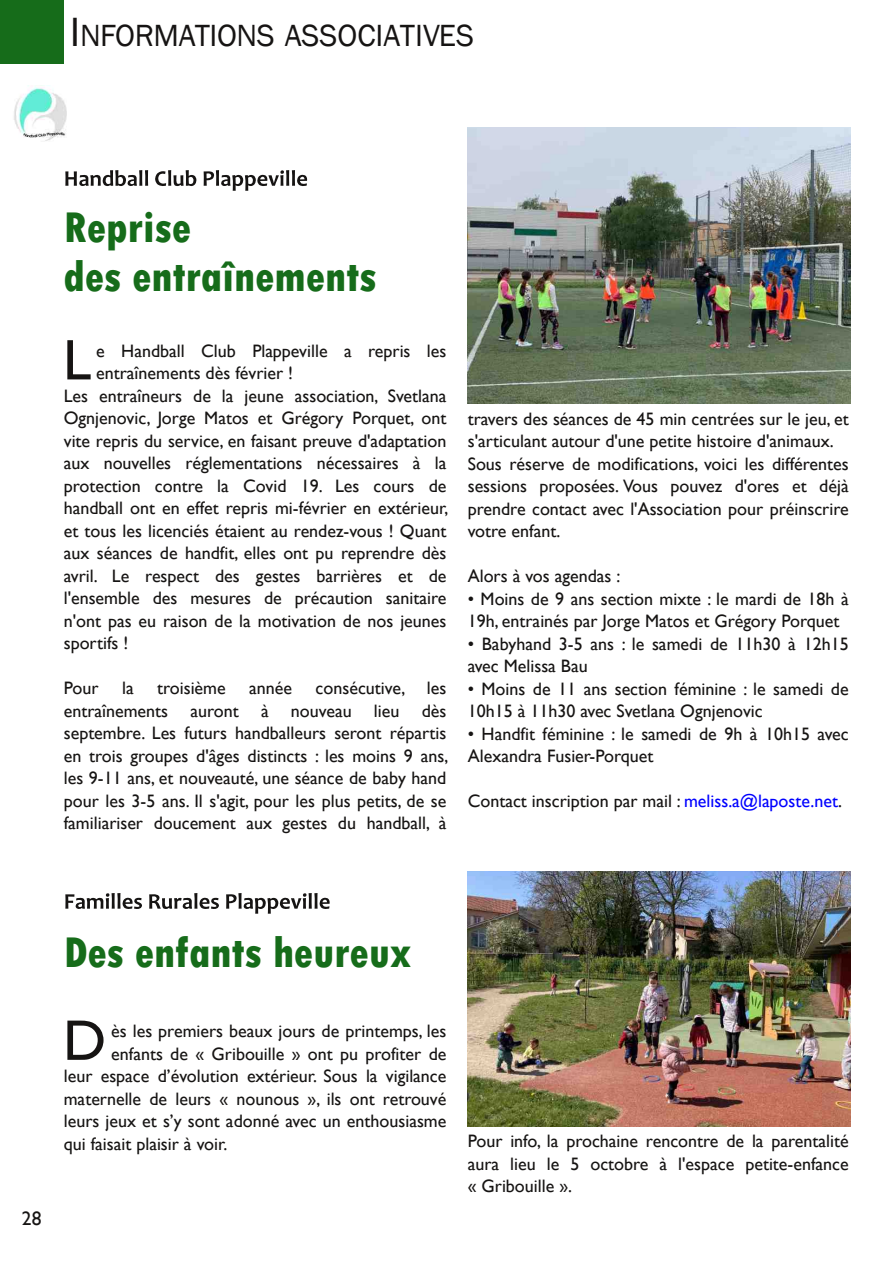
<style>
.page{position:relative;width:893px;height:1263px;background:#fff}
.page>*{position:absolute;margin:0;border:0;box-sizing:border-box;transform-origin:0 0}
.t1{font:57.6px "Gill Sans";color:#161413}
.t2{font:57.45px "Gill Sans";color:#161413}
.t3{font:800 condensed 45px/48.8px "Tw Cen";color:#166c1a}
.t4{font:31.5px "Franklin Gothic";letter-spacing:-.01em;color:#161413}
.t5{font:19.5px "Gill Sans";color:#161413}
.t6{font:18px/22.5px "Gill Sans";color:#161413}
.s1{font-size:42px}
.s2{color:#00f}
</style>
<div class="page">
<div style="left:0;top:0;width:64px;height:64px;background:#166c1a"></div>
<img style="left:14px;top:85px;width:53px;height:56px">
<svg style="left:65px;top:170px;width:83px;height:16px"></svg>
<svg style="left:155px;top:170px;width:41px;height:16px"></svg>
<svg style="left:204px;top:170px;width:103px;height:21px"></svg>
<svg style="left:65px;top:893px;width:77px;height:16px"></svg>
<svg style="left:149px;top:893px;width:70px;height:16px"></svg>
<svg style="left:226px;top:893px;width:104px;height:21px"></svg>
<img style="left:468px;top:128px;width:382px;height:276px">
<img style="left:468px;top:872px;width:382px;height:255px">
<h3 class="t4" style="left:70px;top:17px;width:406px"><span class="s1">I</span>NFORMATIONS ASSOCIATIVES</h3>
<h3 class="t3" style="left:64px;top:203px;width:314px">Reprise<br>des entraînements</h3>
<h2 class="t2" style="left:63px;top:326px;width:30px">L</h2>
<p class="t6" style="left:96px;top:339px;width:352px">e Handball Club Plappeville a repris les</p>
<p class="t6" style="left:96px;top:362px;width:198px">entraînements dès février !</p>
<p class="t6" style="left:64px;top:384px;width:384px">Les entraîneurs de la jeune association, Svetlana</p>
<p class="t6" style="left:64px;top:407px;width:384px">Ognjenovic, Jorge Matos et Grégory Porquet, ont</p>
<p class="t6" style="left:64px;top:429px;width:384px">vite repris du service, en faisant preuve d'adaptation</p>
<p class="t6" style="left:64px;top:452px;width:384px">aux nouvelles réglementations nécessaires à la</p>
<p class="t6" style="left:64px;top:474px;width:384px">protection contre la Covid 19. Les cours de</p>
<p class="t6" style="left:64px;top:497px;width:386px">handball ont en effet repris mi-février en extérieur,</p>
<p class="t6" style="left:64px;top:519px;width:384px">et tous les licenciés étaient au rendez-vous ! Quant</p>
<p class="t6" style="left:64px;top:542px;width:384px">aux séances de handfit, elles ont pu reprendre dès</p>
<p class="t6" style="left:64px;top:564px;width:384px">avril. Le respect des gestes barrières et de</p>
<p class="t6" style="left:64px;top:587px;width:384px">l'ensemble des mesures de précaution sanitaire</p>
<p class="t6" style="left:64px;top:609px;width:384px">n'ont pas eu raison de la motivation de nos jeunes</p>
<p class="t6" style="left:64px;top:632px;width:66px">sportifs !</p>
<p class="t6" style="left:64px;top:677px;width:36px">Pour</p>
<p class="t6" style="left:122px;top:677px;width:13px">la</p>
<p class="t6" style="left:157px;top:677px;width:70px">troisième</p>
<p class="t6" style="left:249px;top:677px;width:44px">année</p>
<p class="t6" style="left:64px;top:677px;width:386px;text-align:justify;text-indent:252px">consécutive, les entraînements auront à nouveau lieu dès septembre. Les futurs handballeurs seront répartis en trois groupes d'âges distincts : les moins 9 ans, les 9-11 ans, et nouveauté, une séance de baby hand pour les 3-5 ans. Il s'agit, pour les plus petits, de se familiariser doucement aux gestes du handball, à</p>
<p class="t6" style="left:468px;top:407px;width:382px">travers des séances de 45 min centrées sur le jeu, et s'articulant autour d'une petite histoire d'animaux.<br>Sous réserve de modifications, voici les différentes sessions proposées. Vous pouvez d'ores et déjà prendre contact avec l'Association pour préinscrire votre enfant.</p>
<p class="t6" style="left:468px;top:565px;width:154px">Alors à vos agendas :</p>
<p class="t6" style="left:468px;top:587px;width:382px">• Moins de 9 ans section mixte : le mardi de 18h à<br>19h, entrainés par Jorge Matos et Grégory Porquet</p>
<p class="t6" style="left:468px;top:632px;width:382px">• Babyhand 3-5 ans : le samedi de 11h30 à 12h15 avec Melissa Bau</p>
<p class="t6" style="left:468px;top:677px;width:382px">• Moins de 11 ans section féminine : le samedi de<br>10h15 à 11h30 avec Svetlana Ognjenovic</p>
<p class="t6" style="left:468px;top:722px;width:382px">• Handfit féminine : le samedi de 9h à 10h15 avec<br>Alexandra Fusier-Porquet</p>
<p class="t6" style="left:468px;top:790px;width:376px">Contact inscription par mail : <span class="s2">meliss.a@laposte.net</span>.</p>
<p class="t5" style="left:22px;top:1207px;width:21px">28</p>
<h3 class="t3" style="left:64px;top:927px;width:349px">Des enfants heureux</h3>
<h1 class="t1" style="left:63px;top:1006px;width:45px">D</h1>
<p class="t6" style="left:111px;top:1020px;width:337px">ès les premiers beaux jours de printemps, les</p>
<p class="t6" style="left:111px;top:1042px;width:337px">enfants de « Gribouille » ont pu profiter de</p>
<p class="t6" style="left:64px;top:1065px;width:384px">leur espace d’évolution extérieur. Sous la vigilance</p>
<p class="t6" style="left:64px;top:1087px;width:384px">maternelle de leurs « nounous », ils ont retrouvé</p>
<p class="t6" style="left:64px;top:1110px;width:384px">leurs jeux et s’y sont adonné avec un enthousiasme</p>
<p class="t6" style="left:64px;top:1132px;width:165px">qui faisait plaisir à voir.</p>
<p class="t6" style="left:468px;top:1129px;width:382px;text-align:justify">Pour info, la prochaine rencontre de la parentalité aura lieu le 5 octobre à l'espace petite-enfance « Gribouille ».</p>
</div>
